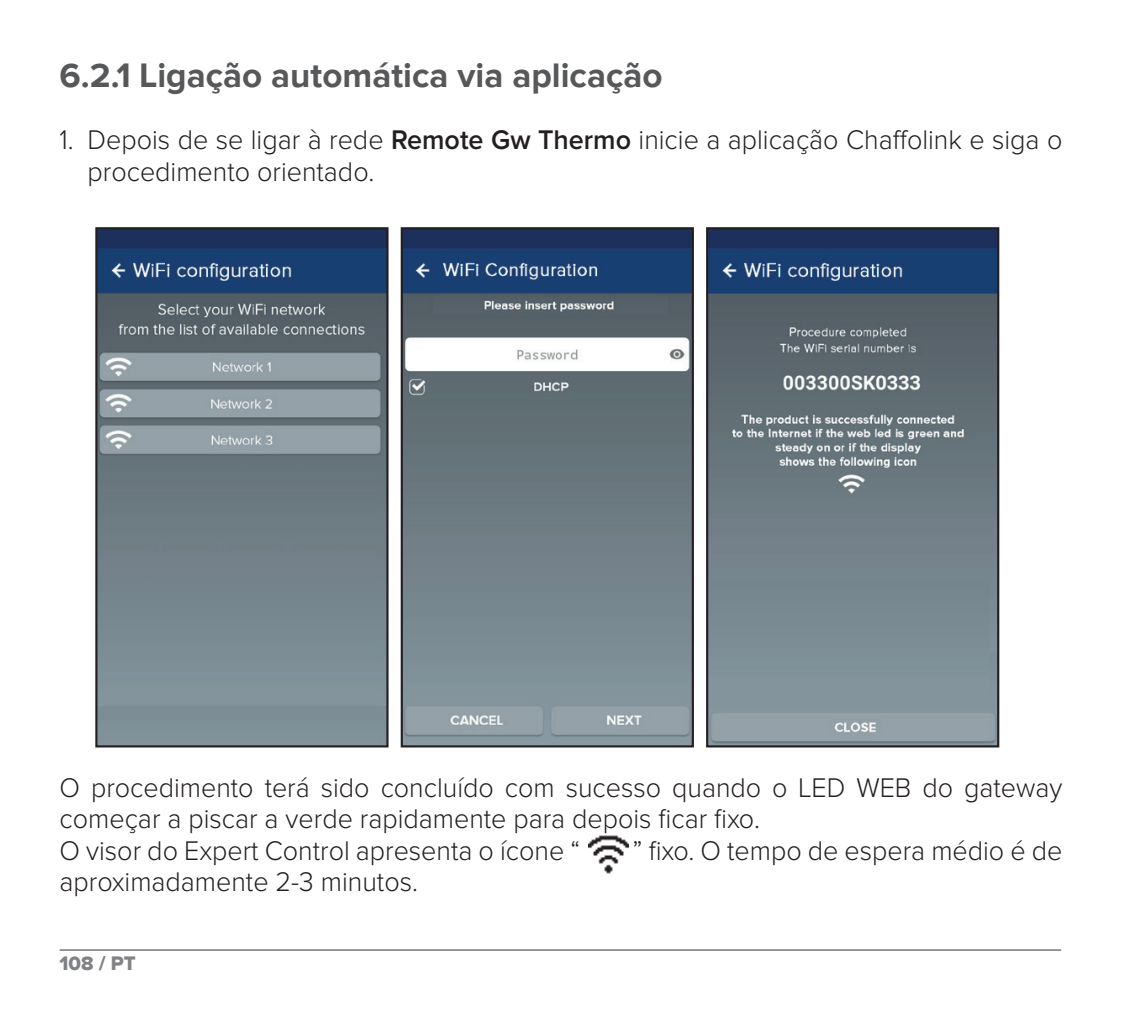
<style>
.page{position:relative;width:1122px;height:1022px;background:#fff}
.page>*{position:absolute;margin:0;border:0;box-sizing:border-box;transform-origin:0 0}
.t1{font:700 35px "Proxima Nova";color:#57585a}
.t2{font:300 28px/31.5px "Proxima Nova";color:#231f20;scale:.96 1}
.t3{font:300 28px "Proxima Nova";color:#231f20}
.t4{font:20.3px "Proxima Nova Extrabld";color:#808285}
.s1{font-weight:600}
</style>
<div class="page">
<hr style="left:60px;top:949px;width:1000px;height:2px;background:#6c6d70">
<img style="left:588px;top:835px;width:40px;height:38px">
<img style="left:98px;top:230px;width:287px;height:514px">
<div style="left:95px;top:227px;width:293px;height:520px;border:2px solid #231f20"></div>
<img style="left:403px;top:230px;width:287px;height:514px">
<div style="left:400px;top:227px;width:293px;height:520px;border:2px solid #231f20"></div>
<img style="left:709px;top:230px;width:287px;height:514px">
<div style="left:706px;top:227px;width:293px;height:520px;border:2px solid #231f20"></div>
<p class="t1" style="left:60px;top:55px;width:604px">6.2.1 Ligação automática via aplicação</p>
<p class="t2" style="left:88px;top:125px;width:1016px;text-indent:-28px">1. Depois de se ligar à rede <span class="s1">Remote Gw Thermo</span> inicie a aplicação Chaffolink e siga o procedimento orientado.</p>
<p class="t2" style="left:60px;top:773px;width:1045px">O procedimento terá sido concluído com sucesso quando o LED WEB do gateway começar a piscar a verde rapidamente para depois ficar fixo.<br>O visor do Expert Control apresenta o ícone “</p>
<p class="t3" style="left:632px;top:837px;width:431px">” fixo. O tempo de espera médio é de</p>
<p class="t2" style="left:60px;top:867px;width:374px">aproximadamente 2-3 minutos.</p>
<p class="t4" style="left:60px;top:951px;width:78px">108 / PT</p>
</div>
